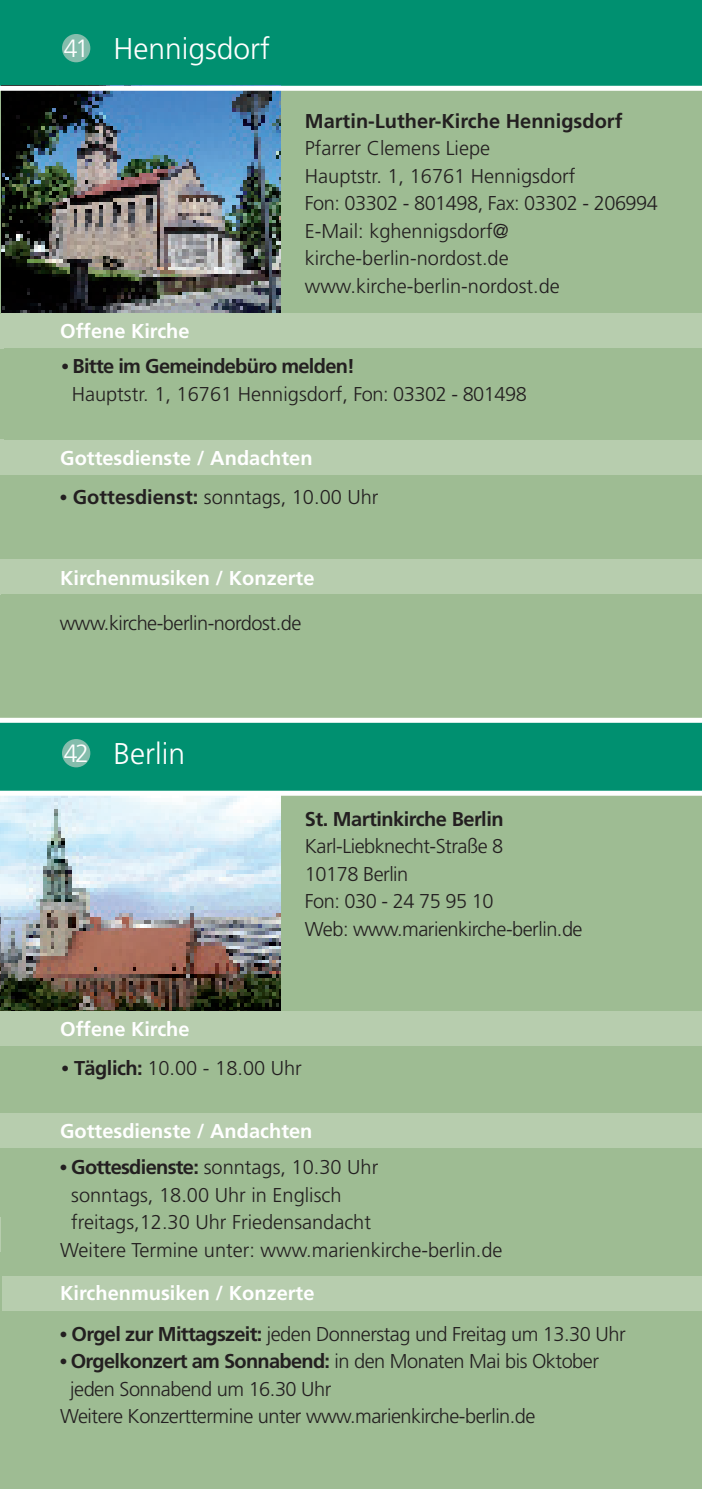
<style>
.page{position:relative;width:702px;height:1489px;background:#fff}
.page>*{position:absolute;margin:0;border:0;box-sizing:border-box;transform-origin:0 0}
.t1{font:300 30px "Frutiger";color:#fff}
.t2{font:300 25px "Frutiger";color:#fff}
.t3{font:300 20px/27.5px "Frutiger";color:#231f20}
.t4{font:300 20px/27.5px "Frutiger";letter-spacing:-.02em;color:#231f20}
.t5{font:700 20px "Frutiger";color:#fff}
.t6{font:700 20px "Frutiger";color:#231f20}
.t7{font:700 20px "Frutiger";letter-spacing:-.025em;color:#231f20}
.s1{font-family:"Times";font-weight:400}
.s2{font-weight:700}
</style>
<div class="page">
<div style="left:0;top:0;width:702px;height:1488px;background:#9ebc93"></div>
<div style="left:0;top:719px;width:702px;height:73px;background:#009070"></div>
<div style="left:0;top:0;width:702px;height:89px;background:#009070"></div>
<div style="left:0;top:717px;width:702px;height:5px;background:#fff"></div>
<hr style="left:0;top:314px;width:3px;height:34px;background:#b7cdae">
<hr style="left:0;top:438px;width:3px;height:35px;background:#b7cdae">
<hr style="left:0;top:560px;width:1px;height:35px;background:#b7cdae">
<img style="left:2px;top:91px;width:278px;height:222px">
<div style="left:62px;top:34px;width:28px;height:28px;background:#84bdac;border-radius:14px"></div>
<div style="left:0;top:440px;width:702px;height:35px;background:#b7cdae"></div>
<div style="left:0;top:559px;width:702px;height:35px;background:#b7cdae"></div>
<div style="left:2px;top:313px;width:700px;height:35px;background:#b7cdae"></div>
<div style="left:0;top:86px;width:702px;height:5px;background:#fff"></div>
<img style="left:0;top:795px;width:280px;height:216px">
<div style="left:62px;top:739px;width:28px;height:28px;background:#84bdac;border-radius:50%"></div>
<div style="left:2px;top:1275px;width:700px;height:35px;background:#b7cdae"></div>
<div style="left:0;top:1011px;width:702px;height:35px;background:#b7cdae"></div>
<div style="left:0;top:790px;width:702px;height:5px;background:#fff"></div>
<div style="left:0;top:1112px;width:702px;height:35px;background:#b7cdae"></div>
<p class="t2" style="left:64px;top:34px;width:27px">41</p>
<h1 class="t1" style="left:113px;top:32px;width:158px">Hennigsdorf</h1>
<p class="t5" style="left:60px;top:320px;width:131px">Offene Kirche</p>
<p class="t6" style="left:305px;top:109px;width:319px">Martin-Luther-Kirche Hennigsdorf</p>
<p class="t3" style="left:305px;top:135px;width:354px">Pfarrer Clemens Liepe<br>Hauptstr. 1, 16761 Hennigsdorf<br>Fon: 03302 - 801498, Fax: 03302 - 206994<br>E-Mail: kghennigsdorf@ kirche-berlin-nordost.de www.kirche-berlin-nordost.de</p>
<p class="t3" style="left:72px;top:352px;width:456px;text-indent:-10px"><span class="s1">•</span> <span class="s2">Bitte im Gemeindebüro melden!<br></span>Hauptstr. 1, 16761 Hennigsdorf, Fon: 03302 - 801498</p>
<p class="t5" style="left:60px;top:446px;width:254px">Gottesdienste / Andachten</p>
<p class="t3" style="left:60px;top:483px;width:320px"><span class="s1">•</span> <span class="s2">Gottesdienst:</span> sonntags, 10.00 Uhr</p>
<p class="t5" style="left:60px;top:566px;width:256px">Kirchenmusiken / Konzerte</p>
<p class="t4" style="left:60px;top:609px;width:243px">www.kirche-berlin-nordost.de</p>
<p class="t2" style="left:64px;top:738px;width:27px">42</p>
<h1 class="t1" style="left:113px;top:737px;width:73px">Berlin</h1>
<p class="t5" style="left:60px;top:1017px;width:131px">Offene Kirche</p>
<p class="t7" style="left:305px;top:807px;width:200px">St. Martinkirche Berlin</p>
<p class="t4" style="left:305px;top:832px;width:279px">Karl-Liebknecht-Straße 8<br>10178 Berlin<br>Fon: 030 - 24 75 95 10<br>Web: www.marienkirche-berlin.de</p>
<p class="t3" style="left:62px;top:1054px;width:241px"><span class="s1">•</span> <span class="s2">Täglich:</span> 10.00 - 18.00 Uhr</p>
<p class="t5" style="left:60px;top:1118px;width:254px">Gottesdienste / Andachten</p>
<p class="t3" style="left:60px;top:1153px;width:320px"><span class="s1">•</span> <span class="s2">Gottesdienste:</span> sonntags, 10.30 Uhr</p>
<p class="t3" style="left:71px;top:1180px;width:272px">sonntags, 18.00 Uhr in Englisch</p>
<p class="t3" style="left:71px;top:1208px;width:301px">freitags,12.30 Uhr Friedensandacht</p>
<p class="t3" style="left:60px;top:1235px;width:444px">Weitere Termine unter: www.marienkirche-berlin.de</p>
<p class="t5" style="left:60px;top:1281px;width:256px">Kirchenmusiken / Konzerte</p>
<p class="t4" style="left:60px;top:1319px;width:567px"><span class="s1">•</span> <span class="s2">Orgel zur Mittagszeit:</span> jeden Donnerstag und Freitag um 13.30 Uhr</p>
<p class="t4" style="left:60px;top:1347px;width:540px"><span class="s1">•</span> <span class="s2">Orgelkonzert am Sonnabend:</span> in den Monaten Mai bis Oktober</p>
<p class="t4" style="left:70px;top:1374px;width:263px">jeden Sonnabend um 16.30 Uhr</p>
<p class="t4" style="left:60px;top:1402px;width:477px">Weitere Konzerttermine unter www.marienkirche-berlin.de</p>
</div>
